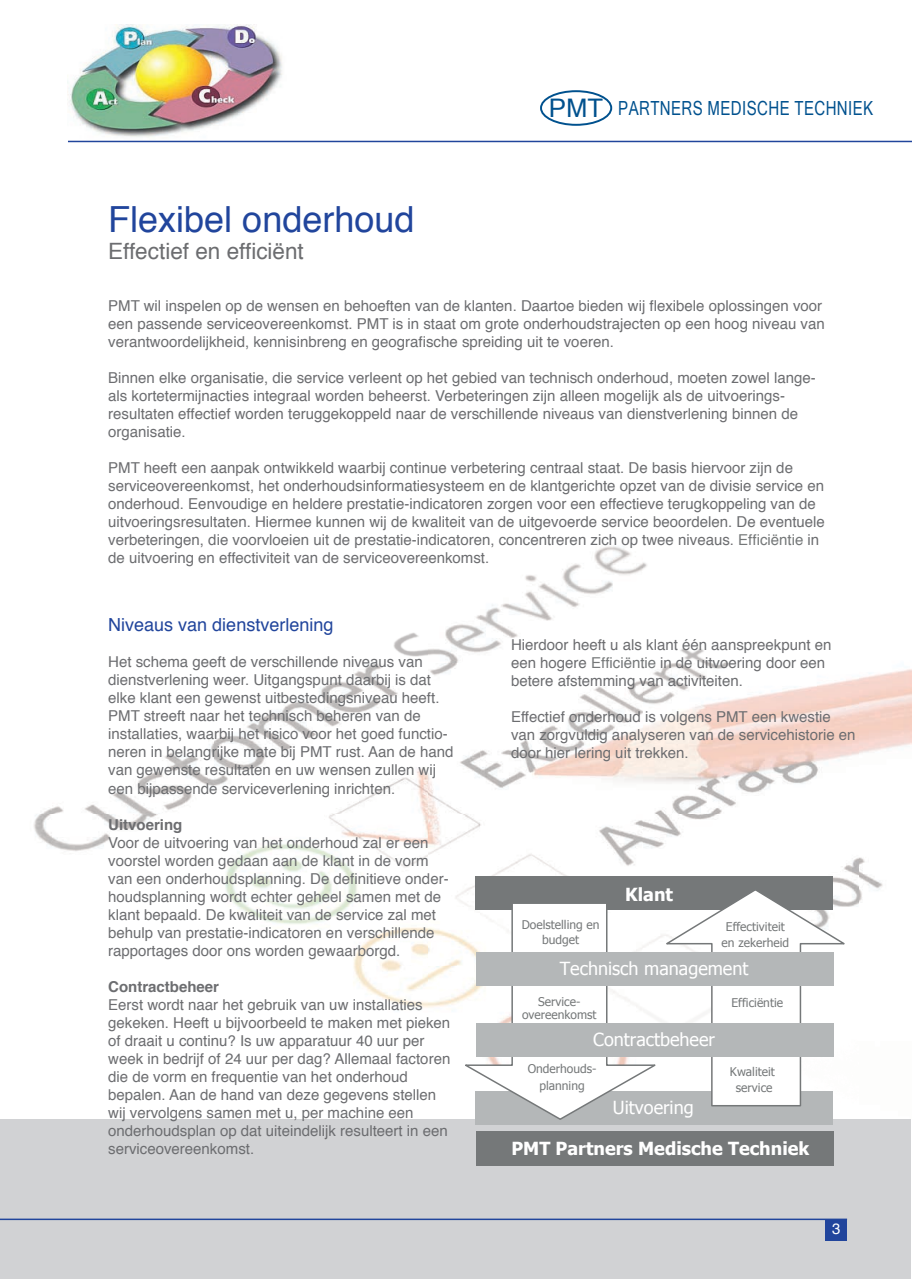
<style>
.page{position:relative;width:912px;height:1280px;background:#fff}
.page>*{position:absolute;margin:0;border:0;box-sizing:border-box;transform-origin:0 0}
.t1{font:36px "Helvetica";color:#21459c}
.t2{font:22.5px "Helvetica";color:#6c6d70}
.t3{font:19.5px "Microsoft Sans Serif";color:#00518e;scale:.77 1}
.t4{font:18px "Tahoma";color:#fff}
.t5{font:700 18px "Tahoma";color:#fff}
.t6{font:18px "Helvetica";color:#21459c}
.t7{font:15px/18px "Helvetica";color:#6c6d70}
.t8{font:700 15px "Helvetica";color:#6c6d70}
.t9{font:15px "Helvetica";color:#fff}
.t10{font:12px/16.5px "Tahoma";color:#757879;text-align:center}
.s1{font-size:25.5px}
.s2{color:#757879}
</style>
<div class="page">
<img style="left:33px;top:546px;width:878px;height:572px">
<div style="left:0;top:1119px;width:910px;height:160px;background:#d1d2d4"></div>
<hr style="left:68px;top:141px;width:843px;height:1px;background:#21459c">
<div style="left:825px;top:1220px;width:21px;height:21px;background:#21459c"></div>
<hr style="left:0;top:1218px;width:846px;height:2px;background:#21459c">
<div style="left:475px;top:1092px;width:357px;height:33px;background:#b4b7b8"></div>
<div style="left:476px;top:1131px;width:357px;height:35px;background:#757879"></div>
<div style="left:475px;top:877px;width:357px;height:33px;background:#757879"></div>
<svg style="left:664px;top:888px;width:185px;height:219px"></svg>
<svg style="left:460px;top:902px;width:196px;height:218px"></svg>
<div style="left:476px;top:953px;width:357px;height:33px;background:#b4b7b8"></div>
<div style="left:476px;top:1023px;width:357px;height:33px;background:#b4b7b8"></div>
<div style="left:540px;top:90px;width:72px;height:36px;border:2px solid #00518e;border-radius:50%"></div>
<img style="left:68px;top:24px;width:214px;height:113px">
<h1 class="t1" style="left:108px;top:204px;width:308px">Flexibel onderhoud</h1>
<h2 class="t2" style="left:108px;top:241px;width:197px">Effectief en efficiënt</h2>
<h3 class="t3" style="left:548px;top:97px;width:422px"><span class="s1">!"#</span> !$%#&amp;'%()"'*+(,-')#',-&amp;+'.</h3>
<p class="t7" style="left:108px;top:298px;width:717px">PMT wil inspelen op de wensen en behoeften van de klanten. Daartoe bieden wij flexibele oplossingen voor een passende serviceovereenkomst. PMT is in staat om grote onderhoudstrajecten op een hoog niveau van verantwoordelijkheid, kennisinbreng en geografische spreiding uit te voeren.</p>
<p class="t7" style="left:108px;top:370px;width:709px">Binnen elke organisatie, die service verleent op het gebied van technisch onderhoud, moeten zowel lange&shy;als kortetermijnacties integraal worden beheerst. Verbeteringen zijn alleen mogelijk als de uitvoerings&shy;resultaten effectief worden teruggekoppeld naar de verschillende niveaus van dienstverlening binnen de organisatie.</p>
<p class="t7" style="left:108px;top:460px;width:718px">PMT heeft een aanpak ontwikkeld waarbij continue verbetering centraal staat. De basis hiervoor zijn de serviceovereenkomst, het onderhoudsinformatiesysteem en de klantgerichte opzet van de divisie service en onderhoud. Eenvoudige en heldere prestatie-indicatoren zorgen voor een effectieve terugkoppeling van de uitvoeringsresultaten. Hiermee kunnen wij de kwaliteit van de uitgevoerde service beoordelen. De eventuele verbeteringen, die voorvloeien uit de prestatie-indicatoren, concentreren zich op twee niveaus. <span class="s2">Efficiëntie</span> in de uitvoering en effectiviteit van de serviceovereenkomst.</p>
<p class="t6" style="left:108px;top:618px;width:227px">Niveaus van dienstverlening</p>
<p class="t7" style="left:108px;top:654px;width:346px">Het schema geeft de verschillende niveaus van dienstverlening weer. Uitgangspunt daarbij is dat elke klant een gewenst uitbestedingsniveau heeft.<br>PMT streeft naar het technisch beheren van de installaties, waarbij het risico voor het goed functio&shy;neren in belangrijke mate bij PMT rust. Aan de hand van gewenste resultaten en uw wensen zullen wij een bijpassende serviceverlening inrichten.</p>
<p class="t8" style="left:108px;top:818px;width:76px">Uitvoering</p>
<p class="t7" style="left:108px;top:834px;width:342px">Voor de uitvoering van het onderhoud zal er een voorstel worden gedaan aan de klant in de vorm van een onderhoudsplanning. De definitieve onder&shy;houdsplanning wordt echter geheel samen met de klant bepaald. De kwaliteit van de service zal met behulp van prestatie-indicatoren en verschillende rapportages door ons worden gewaarborgd.</p>
<p class="t8" style="left:108px;top:980px;width:112px">Contractbeheer</p>
<p class="t7" style="left:108px;top:996px;width:343px">Eerst wordt naar het gebruik van uw installaties gekeken. Heeft u bijvoorbeeld te maken met pieken of draait u continu? Is uw apparatuur 40 uur per week in bedrijf of 24 uur per dag? Allemaal factoren die de vorm en frequentie van het onderhoud bepalen. Aan de hand van deze gegevens stellen wij vervolgens samen met u, per machine een onderhoudsplan op dat uiteindelijk resulteert in een serviceovereenkomst.</p>
<p class="t7" style="left:511px;top:637px;width:322px">Hierdoor heeft u als klant één aanspreekpunt en een hogere <span class="s2">Efficiëntie</span> in de uitvoering door een betere afstemming van activiteiten.</p>
<p class="t7" style="left:511px;top:709px;width:346px">Effectief onderhoud is volgens PMT een kwestie van zorgvuldig analyseren van de servicehistorie en door hier lering uit trekken.</p>
<p class="t10" style="left:521px;top:917px;width:83px;line-height:15px">8%&amp;67#&amp;66"()*&amp;(*<br>9:1)&amp;#*</p>
<p class="t5" style="left:625px;top:882px;width:49px">01%('</p>
<p class="t10" style="left:721px;top:918px;width:73px">+,,&amp;-#"$"#&amp;"#* &amp;(*.&amp;/&amp;'0&amp;"1*</p>
<p class="t4" style="left:559px;top:956px;width:196px">@&amp;-0("7-0*=5(5)&amp;=&amp;(#*</p>
<p class="t10" style="left:522px;top:994px;width:80px;line-height:13.5px">;&amp;'$"-&amp;&lt;* %$&amp;'&amp;&amp;(/%=7#*</p>
<p class="t4" style="left:593px;top:1027px;width:129px">A%(#'5-#9&amp;0&amp;&amp;'*</p>
<p class="t10" style="left:527px;top:1060px;width:70px">&gt;(1&amp;'0%:17&lt; ?65(("()*</p>
<p class="t10" style="left:731px;top:994px;width:55px">+,,"-"2(#"&amp;*</p>
<p class="t10" style="left:729px;top:1062px;width:50px;text-align:left">3456"#&amp;"#* *7&amp;'$"-&amp;*</p>
<p class="t4" style="left:612px;top:1096px;width:88px">!"#$%&amp;'"()*</p>
<p class="t5" style="left:511px;top:1136px;width:299px">!"#$!%&amp;'()&amp;*$")+,*-.)$#)-.(,)/</p>
<p class="t9" style="left:831px;top:1223px;width:10px">3</p>
</div>
